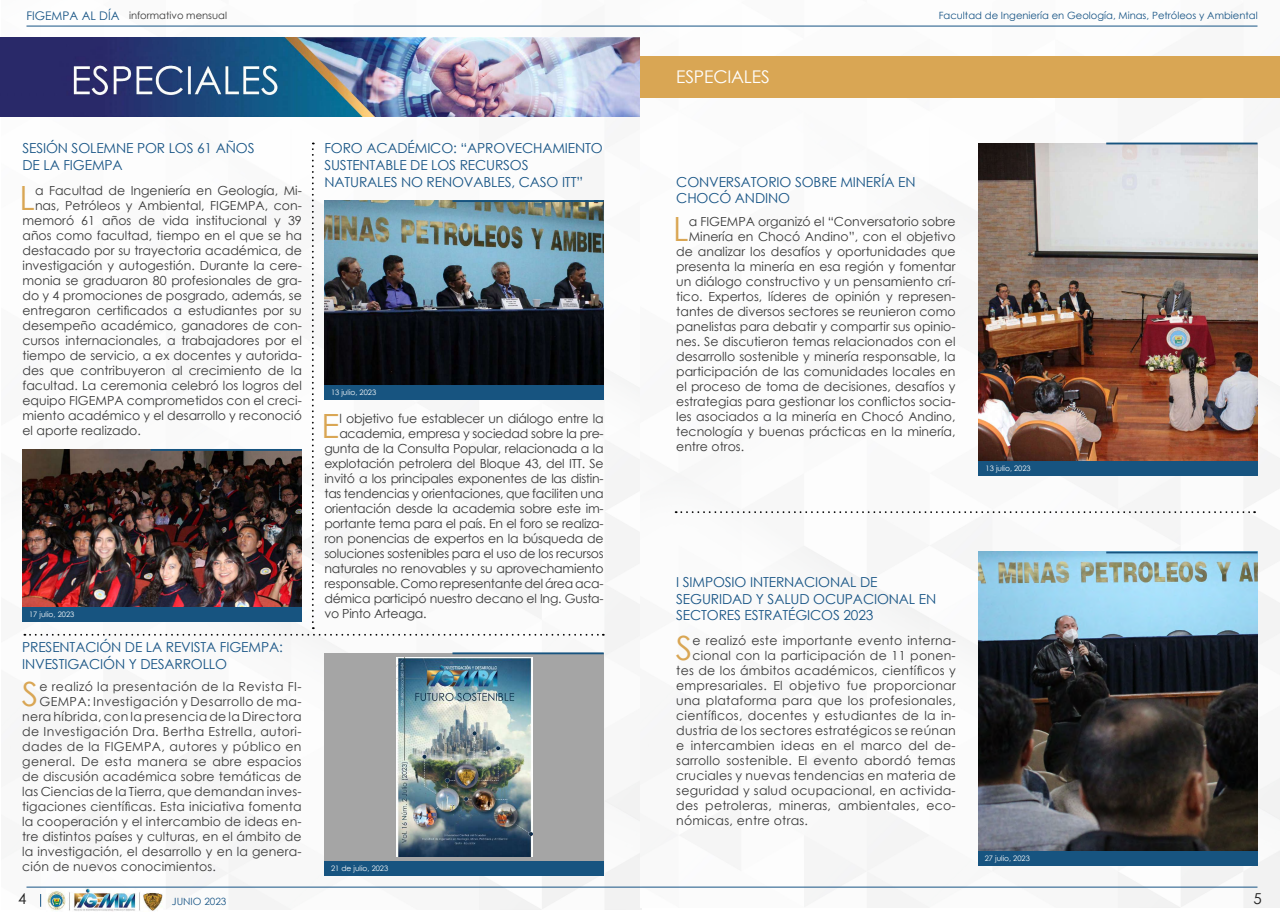
<style>
.page{position:relative;width:1280px;height:913px;background:#fff}
.page>*{position:absolute;margin:0;border:0;box-sizing:border-box;transform-origin:0 0}
.t1{font:33.38px "Century Gothic";color:#d9a654}
.t2{font:17.5px "Century Gothic";letter-spacing:-.01em;color:#fff}
.t3{font:15px "Century Gothic";color:#1d1d1d}
.t4{font:13.75px/16.9px "Century Gothic";letter-spacing:-.01em;color:#175485}
.t5{font:12.5px "Century Gothic";color:#383838}
.t6{font:12.5px "Century Gothic";letter-spacing:-.02em;color:#383838}
.t7{font:12.5px "Century Gothic";letter-spacing:.02em;color:#383838}
.t8{font:12.5px "Century Gothic";letter-spacing:.03em;color:#383838}
.t9{font:10px "Century Gothic";color:#175485}
.t10{font:10px "Century Gothic";color:#383838}
.t11{font:7.5px "Century Gothic";color:#fff}
.s1{font-size:11.88px;color:#175485}
</style>
<div class="page">
<img style="left:2px;top:25px;width:640px;height:884px">
<img style="left:640px;top:25px;width:640px;height:882px">
<img style="left:47px;top:888px;width:115px;height:23px">
<img style="left:978px;top:143px;width:280px;height:318px">
<img style="left:0;top:38px;width:640px;height:78px">
<img style="left:978px;top:551px;width:280px;height:300px">
<div style="left:978px;top:461px;width:280px;height:14px;background:#175480"></div>
<div style="left:978px;top:851px;width:280px;height:14px;background:#175480"></div>
<div style="left:640px;top:56px;width:640px;height:42px;background:#d9a654"></div>
<hr style="left:1106px;top:551px;width:152px;height:2px;background:#175480">
<hr style="left:1106px;top:142px;width:152px;height:2px;background:#175480">
<div style="left:324px;top:653px;width:280px;height:208px;background:#a5a5a5"></div>
<img style="left:396px;top:658px;width:136px;height:198px">
<div style="left:324px;top:861px;width:280px;height:14px;background:#175480"></div>
<img style="left:24px;top:142px;width:580px;height:493px">
<svg style="left:676px;top:511px;width:579px;height:2px"></svg>
<hr style="left:452px;top:652px;width:152px;height:2px;background:#175480">
<svg style="left:40px;top:894px;width:1px;height:12px"></svg>
<hr style="left:26px;top:26px;width:1232px;height:1px;background:#175485">
<hr style="left:26px;top:886px;width:1232px;height:1px;background:#175485">
<p class="t10" style="left:26px;top:8px;width:202px"><span class="s1">FIGEMPA AL DÍA</span> informativo mensual</p>
<p class="t9" style="left:939px;top:9px;width:320px">Facultad de Ingeniería en Geología, Minas, Petróleos y Ambiental</p>
<p class="t4" style="left:22px;top:139px;width:234px">SESIÓN SOLEMNE POR LOS 61 AÑOS<br>DE LA FIGEMPA</p>
<p class="t4" style="left:324px;top:139px;width:280px">FORO ACADÉMICO: “APROVECHAMIENTO<br>SUSTENTABLE DE LOS RECURSOS<br>NATURALES NO RENOVABLES, CASO ITT”</p>
<h1 class="t1" style="left:20px;top:174px;width:17px">L</h1>
<p class="t5" style="left:35px;top:182px;width:268px">a Facultad de Ingeniería en Geología, Mi-</p>
<p class="t5" style="left:35px;top:197px;width:268px">nas, Petróleos y Ambiental, FIGEMPA, con-</p>
<p class="t5" style="left:23px;top:212px;width:281px">memoró 61 años de vida institucional y 39</p>
<p class="t5" style="left:23px;top:227px;width:281px">años como facultad, tiempo en el que se ha</p>
<p class="t5" style="left:23px;top:242px;width:281px">destacado por su trayectoria académica, de</p>
<p class="t5" style="left:23px;top:257px;width:281px">investigación y autogestión. Durante la cere-</p>
<p class="t5" style="left:23px;top:272px;width:281px">monia se graduaron 80 profesionales de gra-</p>
<p class="t5" style="left:23px;top:287px;width:281px">do y 4 promociones de posgrado, además, se</p>
<p class="t5" style="left:23px;top:302px;width:281px">entregaron certificados a estudiantes por su</p>
<p class="t5" style="left:23px;top:317px;width:281px">desempeño académico, ganadores de con-</p>
<p class="t5" style="left:23px;top:332px;width:281px">cursos internacionales, a trabajadores por el</p>
<p class="t5" style="left:23px;top:347px;width:281px">tiempo de servicio, a ex docentes y autorida-</p>
<p class="t5" style="left:23px;top:362px;width:281px">des que contribuyeron al crecimiento de la</p>
<p class="t5" style="left:23px;top:377px;width:281px">facultad. La ceremonia celebró los logros del</p>
<p class="t5" style="left:23px;top:392px;width:281px">equipo FIGEMPA comprometidos con el creci-</p>
<p class="t5" style="left:23px;top:407px;width:281px">miento académico y el desarrollo y reconoció</p>
<p class="t5" style="left:23px;top:422px;width:120px">el aporte realizado.</p>
<h1 class="t1" style="left:321px;top:402px;width:19px">E</h1>
<p class="t6" style="left:339px;top:409px;width:266px">l objetivo fue establecer un diálogo entre la</p>
<p class="t11" style="left:331px;top:387px;width:47px">13 julio, 2023</p>
<p class="t6" style="left:339px;top:424px;width:266px">academia, empresa y sociedad sobre la pre-</p>
<p class="t6" style="left:324px;top:439px;width:281px">gunta de la Consulta Popular, relacionada a la</p>
<p class="t6" style="left:324px;top:454px;width:281px">explotación petrolera del Bloque 43, del ITT. Se</p>
<p class="t6" style="left:324px;top:469px;width:281px">invitó a los principales exponentes de las distin-</p>
<p class="t6" style="left:324px;top:484px;width:281px">tas tendencias y orientaciones, que faciliten una</p>
<p class="t6" style="left:324px;top:499px;width:281px">orientación desde la academia sobre este im-</p>
<p class="t6" style="left:324px;top:514px;width:281px">portante tema para el país. En el foro se realiza-</p>
<p class="t6" style="left:324px;top:529px;width:281px">ron ponencias de expertos en la búsqueda de</p>
<p class="t6" style="left:324px;top:544px;width:281px">soluciones sostenibles para el uso de los recursos</p>
<p class="t6" style="left:324px;top:559px;width:281px">naturales no renovables y su aprovechamiento</p>
<p class="t6" style="left:324px;top:574px;width:281px">responsable. Como representante del área aca-</p>
<p class="t6" style="left:324px;top:589px;width:281px">démica participó nuestro decano el Ing. Gusta-</p>
<p class="t6" style="left:324px;top:604px;width:104px">vo Pinto Arteaga.</p>
<p class="t11" style="left:29px;top:609px;width:47px">17 julio, 2023</p>
<p class="t4" style="left:22px;top:638px;width:262px">PRESENTACIÓN DE LA REVISTA FIGEMPA:<br>INVESTIGACIÓN Y DESARROLLO</p>
<h1 class="t1" style="left:22px;top:670px;width:18px">S</h1>
<p class="t8" style="left:39px;top:677px;width:264px">e realizó la presentación de la Revista FI-</p>
<p class="t8" style="left:39px;top:692px;width:264px">GEMPA: Investigación y Desarrollo de ma-</p>
<p class="t8" style="left:22px;top:707px;width:281px">nera híbrida, con la presencia de la Directora</p>
<p class="t8" style="left:22px;top:722px;width:281px">de Investigación Dra. Bertha Estrella, autori-</p>
<p class="t8" style="left:22px;top:737px;width:281px">dades de la FIGEMPA, autores y público en</p>
<p class="t8" style="left:22px;top:752px;width:281px">general. De esta manera se abre espacios</p>
<p class="t5" style="left:22px;top:767px;width:281px">de discusión académica sobre temáticas de</p>
<p class="t5" style="left:22px;top:782px;width:281px">las Ciencias de la Tierra, que demandan inves-</p>
<p class="t5" style="left:22px;top:797px;width:281px">tigaciones científicas. Esta iniciativa fomenta</p>
<p class="t5" style="left:22px;top:812px;width:281px">la cooperación y el intercambio de ideas en-</p>
<p class="t5" style="left:22px;top:827px;width:281px">tre distintos países y culturas, en el ámbito de</p>
<p class="t5" style="left:22px;top:842px;width:281px">la investigación, el desarrollo y en la genera-</p>
<p class="t5" style="left:22px;top:857px;width:195px">ción de nuevos conocimientos.</p>
<p class="t11" style="left:331px;top:863px;width:59px">21 de julio, 2023</p>
<h2 class="t2" style="left:676px;top:64px;width:95px">ESPECIALES</h2>
<p class="t4" style="left:676px;top:173px;width:241px">CONVERSATORIO SOBRE MINERÍA EN<br>CHOCÓ ANDINO</p>
<h1 class="t1" style="left:673px;top:206px;width:17px">L</h1>
<p class="t5" style="left:689px;top:213px;width:268px">a FIGEMPA organizó el “Conversatorio sobre</p>
<p class="t5" style="left:689px;top:228px;width:268px">Minería en Chocó Andino”, con el objetivo</p>
<p class="t5" style="left:676px;top:243px;width:281px">de analizar los desafíos y oportunidades que</p>
<p class="t5" style="left:676px;top:258px;width:281px">presenta la minería en esa región y fomentar</p>
<p class="t5" style="left:676px;top:273px;width:281px">un diálogo constructivo y un pensamiento crí-</p>
<p class="t5" style="left:676px;top:288px;width:281px">tico. Expertos, líderes de opinión y represen-</p>
<p class="t5" style="left:676px;top:303px;width:281px">tantes de diversos sectores se reunieron como</p>
<p class="t5" style="left:676px;top:318px;width:281px">panelistas para debatir y compartir sus opinio-</p>
<p class="t5" style="left:676px;top:333px;width:281px">nes. Se discutieron temas relacionados con el</p>
<p class="t5" style="left:676px;top:348px;width:281px">desarrollo sostenible y minería responsable, la</p>
<p class="t5" style="left:676px;top:363px;width:281px">participación de las comunidades locales en</p>
<p class="t5" style="left:676px;top:378px;width:281px">el proceso de toma de decisiones, desafíos y</p>
<p class="t5" style="left:676px;top:393px;width:281px">estrategias para gestionar los conflictos socia-</p>
<p class="t5" style="left:676px;top:408px;width:281px">les asociados a la minería en Chocó Andino,</p>
<p class="t5" style="left:676px;top:423px;width:281px">tecnología y buenas prácticas en la minería,</p>
<p class="t5" style="left:676px;top:438px;width:70px">entre otros.</p>
<p class="t11" style="left:986px;top:463px;width:47px">13 julio, 2023</p>
<p class="t4" style="left:676px;top:573px;width:261px">I SIMPOSIO INTERNACIONAL DE<br>SEGURIDAD Y SALUD OCUPACIONAL EN<br>SECTORES ESTRATÉGICOS 2023</p>
<h1 class="t1" style="left:676px;top:624px;width:18px">S</h1>
<p class="t7" style="left:692px;top:631px;width:265px">e realizó este importante evento interna-</p>
<p class="t7" style="left:692px;top:646px;width:265px">cional con la participación de 11 ponen-</p>
<p class="t7" style="left:676px;top:661px;width:281px">tes de los ámbitos académicos, científicos y</p>
<p class="t7" style="left:676px;top:676px;width:281px">empresariales. El objetivo fue proporcionar</p>
<p class="t7" style="left:676px;top:691px;width:281px">una plataforma para que los profesionales,</p>
<p class="t7" style="left:676px;top:706px;width:281px">científicos, docentes y estudiantes de la in-</p>
<p class="t7" style="left:676px;top:721px;width:281px">dustria de los sectores estratégicos se reúnan</p>
<p class="t7" style="left:676px;top:736px;width:281px">e intercambien ideas en el marco del de-</p>
<p class="t7" style="left:676px;top:751px;width:281px">sarrollo sostenible. El evento abordó temas</p>
<p class="t7" style="left:676px;top:766px;width:281px">cruciales y nuevas tendencias en materia de</p>
<p class="t7" style="left:676px;top:781px;width:281px">seguridad y salud ocupacional, en activida-</p>
<p class="t7" style="left:676px;top:796px;width:281px">des petroleras, mineras, ambientales, eco-</p>
<p class="t7" style="left:676px;top:811px;width:133px">nómicas, entre otras.</p>
<p class="t11" style="left:985px;top:853px;width:47px">27 julio, 2023</p>
<p class="t3" style="left:18px;top:888px;width:10px">4</p>
<p class="t3" style="left:1254px;top:888px;width:10px">5</p>
<p class="t9" style="left:172px;top:894px;width:56px">JUNIO 2023</p>
</div>
